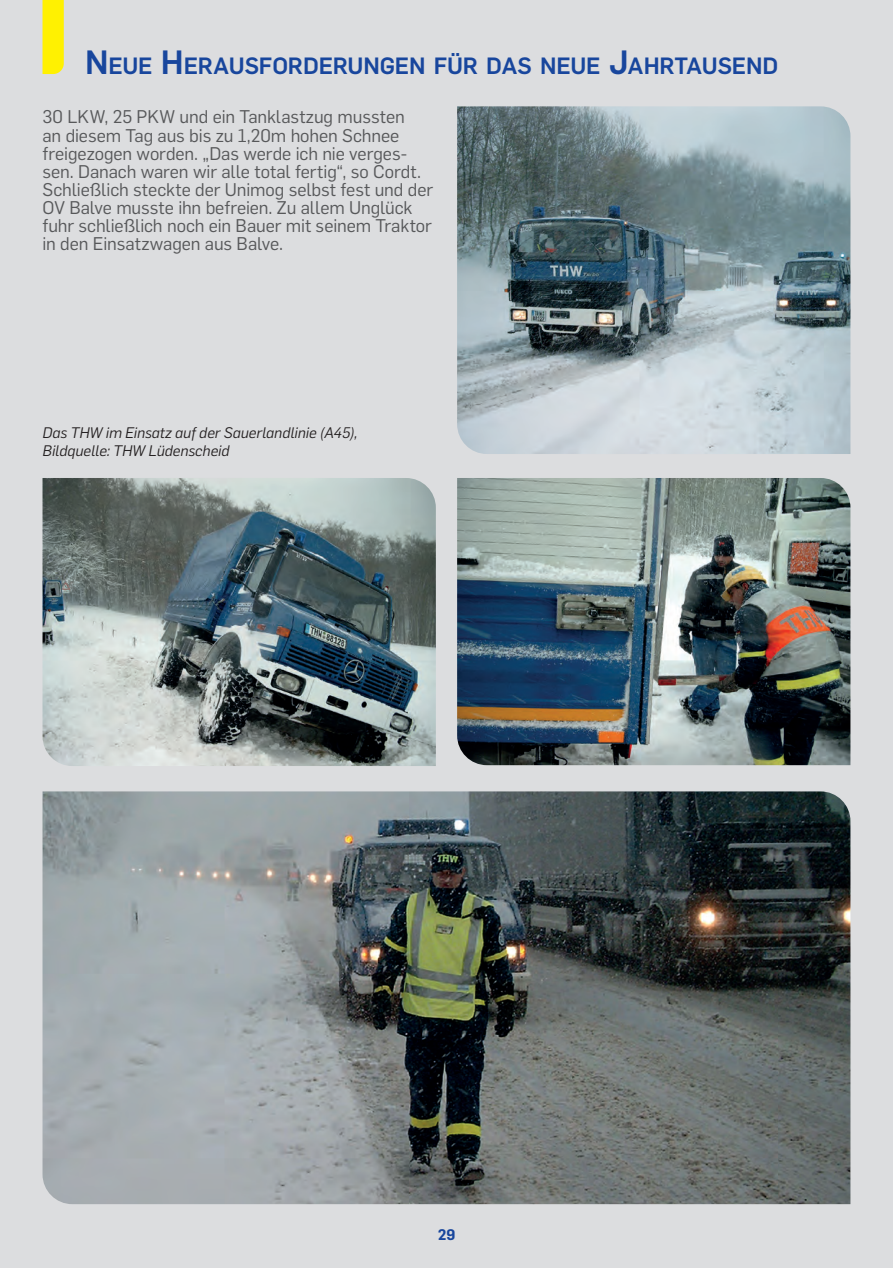
<style>
.page{position:relative;width:893px;height:1268px;background:#fff}
.page>*{position:absolute;margin:0;border:0;box-sizing:border-box;transform-origin:0 0}
.t1{font:500 23.1px "Flama";letter-spacing:-.01em;color:#18469d}
.t2{font:18px/18px "Flama";letter-spacing:-.005em;color:#57585a}
.t3{font:italic 15px/18px "Flama";color:#231f20}
.t4{font:600 15px "Flama";color:#18469d}
.s1{font-size:33px}
</style>
<div class="page">
<div style="left:0;top:0;width:893px;height:1267px;background:#dcdddf"></div>
<div style="left:43px;top:0;width:21px;height:74px;background:#fff101"></div>
<img style="left:43px;top:478px;width:393px;height:287px">
<img style="left:457px;top:106px;width:393px;height:348px">
<img style="left:457px;top:478px;width:393px;height:287px">
<img style="left:43px;top:791px;width:807px;height:412px">
<p class="t1" style="left:85px;top:49px;width:695px"><span class="s1">N</span> EUE <span class="s1">H</span> ERAUSFORDERUNGEN FÜR DAS NEUE <span class="s1">J</span>AHRTAUSEND</p>
<p class="t2" style="left:43px;top:107px;width:392px">30 LKW, 25 PKW und ein Tanklastzug mussten<br>an diesem Tag aus bis zu 1,20m hohen Schnee freigezogen worden. „Das werde ich nie verges&shy;sen. Danach waren wir alle total fertig“, so Cordt.<br>Schließlich steckte der Unimog selbst fest und der OV Balve musste ihn befreien. Zu allem Unglück fuhr schließlich noch ein Bauer mit seinem Traktor in den Einsatzwagen aus Balve.</p>
<p class="t3" style="left:43px;top:423px;width:316px">Das THW im Einsatz auf der Sauerlandlinie (A45),<br>Bildquelle: THW Lüdenscheid</p>
<p class="t4" style="left:438px;top:1223px;width:19px">29</p>
</div>
